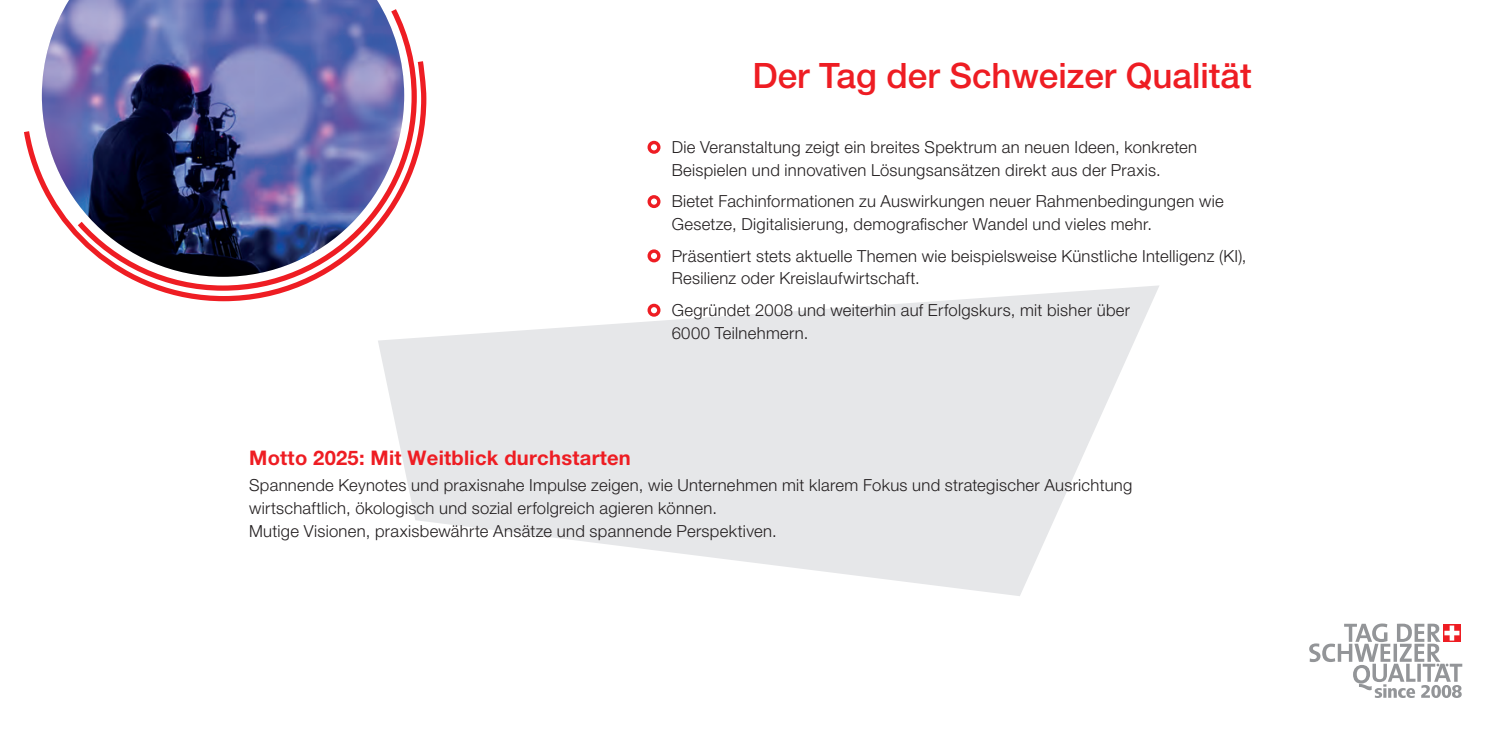
<style>
.page{position:relative;width:1489px;height:735px;background:#fff}
.page>*{position:absolute;margin:0;border:0;box-sizing:border-box;transform-origin:0 0}
.t1{font:500 35px "Helvetica Neue LT Std";color:#ee1d23}
.t2{font:700 20.12px "Helvetica Neue LT Std";letter-spacing:.015em;color:#ee1d23}
.t3{font:300 16.62px/22.8px "Helvetica Neue LT Std";letter-spacing:.02em;color:#231f20}
</style>
<div class="page">
<svg style="left:24px;top:55px;width:403px;height:247px"></svg>
<svg style="left:1309px;top:623px;width:153px;height:74px"></svg>
<svg style="left:378px;top:285px;width:781px;height:311px;fill:#e6e7e9"></svg>
<div style="left:647px;top:141px;width:13px;height:13px;border:3px solid #ee1d23;border-radius:50%"></div>
<div style="left:647px;top:195px;width:13px;height:13px;border:3px solid #ee1d23;border-radius:50%"></div>
<div style="left:647px;top:249px;width:13px;height:13px;border:3px solid #ee1d23;border-radius:50%"></div>
<svg style="left:649px;top:305px;width:9px;height:10px"></svg>
<div style="left:647px;top:303px;width:13px;height:13px;border:3px solid #ee1d23;border-radius:50%"></div>
<img style="left:42px;top:0;width:362px;height:276px">
<h1 class="t1" style="left:752px;top:55px;width:501px">Der Tag der Schweizer Qualität</h1>
<p class="t3" style="left:671px;top:135px;width:527px">Die Veranstaltung zeigt ein breites Spektrum an neuen Ideen, konkreten<br>Beispielen und innovativen Lösungsansätzen direkt aus der Praxis.</p>
<p class="t3" style="left:671px;top:189px;width:553px">Bietet Fachinformationen zu Auswirkungen neuer Rahmenbedingungen wie<br>Gesetze, Digitalisierung, demografischer Wandel und vieles mehr.</p>
<p class="t3" style="left:671px;top:244px;width:576px">Präsentiert stets aktuelle Themen wie beispielsweise Künstliche Intelligenz (KI),<br>Resilienz oder Kreislaufwirtschaft.</p>
<p class="t3" style="left:671px;top:298px;width:460px">Gegründet 2008 und weiterhin auf Erfolgskurs, mit bisher über<br>6000 Teilnehmern.</p>
<p class="t2" style="left:249px;top:445px;width:383px">Motto 2025: Mit Weitblick durchstarten</p>
<p class="t3" style="left:249px;top:473px;width:884px">Spannende Keynotes und praxisnahe Impulse zeigen, wie Unternehmen mit klarem Fokus und strategischer Ausrichtung wirtschaftlich, ökologisch und sozial erfolgreich agieren können.<br>Mutige Visionen, praxisbewährte Ansätze und spannende Perspektiven.</p>
</div>
